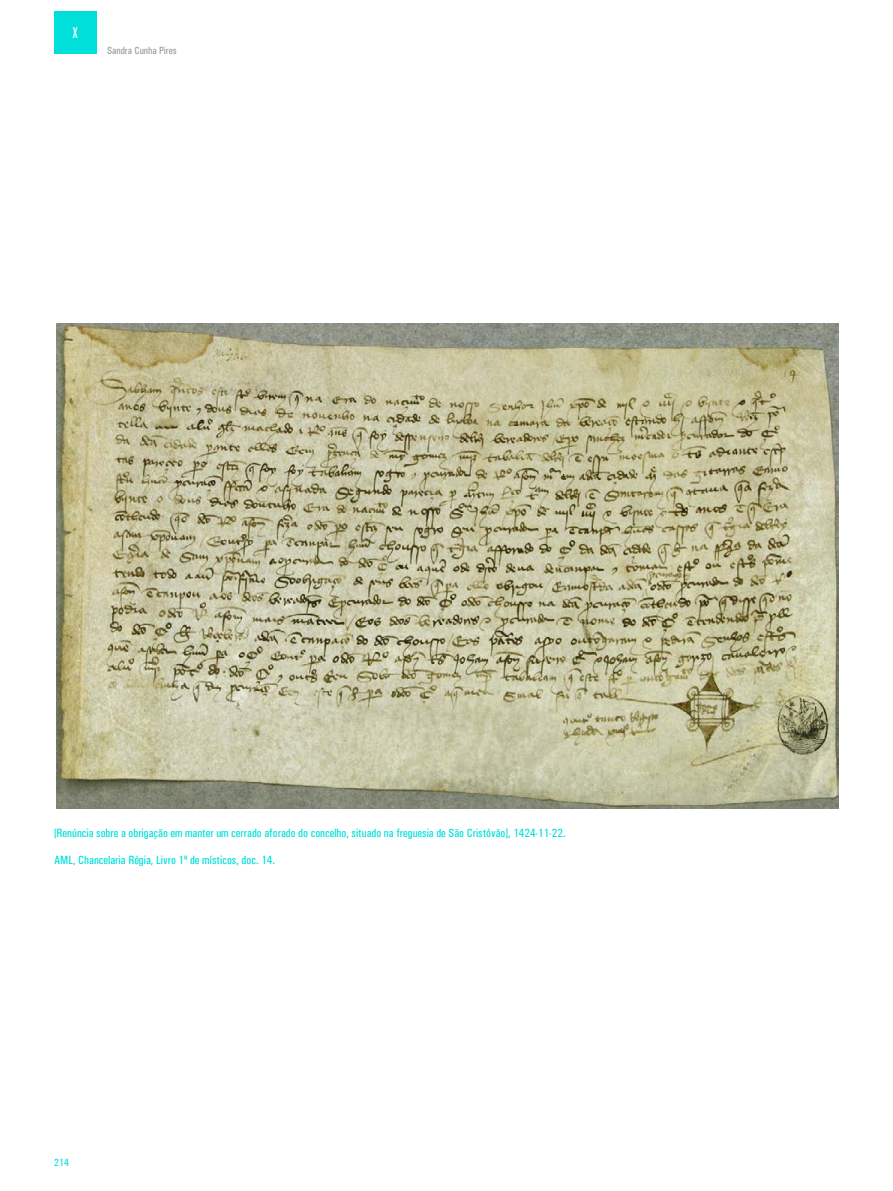
<style>
.page{position:relative;width:893px;height:1191px;background:#fff}
.page>*{position:absolute;margin:0;border:0;box-sizing:border-box;transform-origin:0 0}
.t1{font:extra-condensed 15px "Zurich BT";color:#fff}
.t2{font:500 condensed 12px "Univers";color:#00dfda}
.t3{font:500 condensed 10.5px "Univers";color:#9d9d9c}
.t4{font:500 condensed 10.5px "Univers";color:#00dfda}
</style>
<div class="page">
<div style="left:54px;top:11px;width:43px;height:43px;background:#00dfda"></div>
<img style="left:56px;top:324px;width:783px;height:484px">
<p class="t1" style="left:73px;top:24px;width:6px">X</p>
<p class="t3" style="left:107px;top:44px;width:71px">Sandra Cunha Pires</p>
<p class="t2" style="left:54px;top:826px;width:513px">[Renúncia sobre a obrigação em manter um cerrado aforado do concelho, situado na freguesia de São Cristóvão], 1424-11-22.</p>
<p class="t2" style="left:54px;top:852px;width:223px">AML, Chancelaria Régia, Livro 1º de místicos, doc. 14.</p>
<p class="t4" style="left:54px;top:1156px;width:16px">214</p>
</div>
